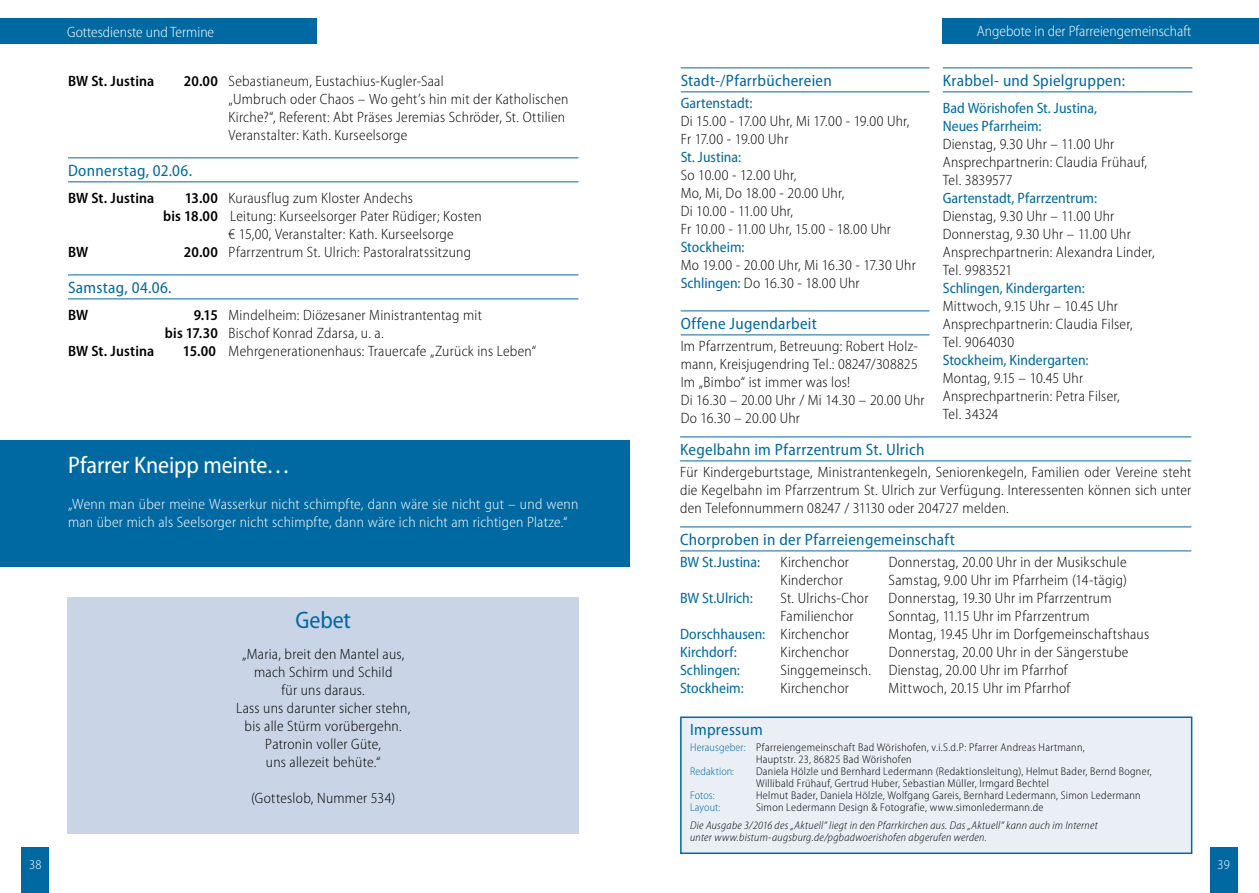
<style>
.page{position:relative;width:1259px;height:893px;background:#fff}
.page>*{position:absolute;margin:0;border:0;box-sizing:border-box;transform-origin:0 0}
.t1{font:semi-condensed 24px "Myriad Pro";letter-spacing:-.01em;color:#fff}
.t2{font:semi-condensed 24px "Myriad Pro";color:#0069a1}
.t3{font:semi-condensed 16.5px "Myriad Pro";letter-spacing:.015em;color:#0069a1}
.t4{font:300 semi-condensed 15px/18px "Myriad Pro";letter-spacing:.015em;color:#000}
.t5{font:semi-condensed 15px/18px "Myriad Pro";color:#0069a1}
.t6{font:300 semi-condensed 15px/18px "Myriad Pro";letter-spacing:.01em;color:#fff}
.t7{font:600 semi-condensed 15px "Myriad Pro";letter-spacing:.01em;color:#000}
.t8{font:300 semi-condensed 13.5px "Myriad Pro";color:#fff}
.t9{font:300 semi-condensed 11.25px/12px "Myriad Pro";letter-spacing:.025em;color:#000}
.t10{font:italic 300 semi-condensed 11.25px/12px "Myriad Pro";letter-spacing:.025em;color:#000}
.t11{font:300 semi-condensed 11.25px "Myriad Pro";letter-spacing:.005em;color:#0069a1}
.s1{font-weight:600}
.s2{font-weight:400;color:#0069a1}
.s3{font-weight:300;color:#000}
.s4{color:#0069a1}
.s5{color:#000}
</style>
<div class="page">
<div style="left:0;top:18px;width:317px;height:26px;background:#0069a1"></div>
<div style="left:942px;top:18px;width:317px;height:26px;background:#0069a1"></div>
<div style="left:21px;top:847px;width:28px;height:46px;background:#0069a1"></div>
<div style="left:1209px;top:847px;width:28px;height:46px;background:#0069a1"></div>
<hr style="left:68px;top:158px;width:510px;height:1px;background:#0069a1">
<hr style="left:68px;top:182px;width:510px;height:1px;background:#0069a1">
<hr style="left:68px;top:275px;width:510px;height:1px;background:#0069a1">
<hr style="left:68px;top:299px;width:510px;height:1px;background:#0069a1">
<hr style="left:680px;top:527px;width:511px;height:1px;background:#0069a1">
<hr style="left:680px;top:551px;width:511px;height:1px;background:#0069a1">
<hr style="left:680px;top:437px;width:511px;height:1px;background:#0069a1">
<hr style="left:680px;top:461px;width:511px;height:1px;background:#0069a1">
<hr style="left:681px;top:68px;width:248px;height:1px;background:#0069a1">
<hr style="left:681px;top:92px;width:248px;height:1px;background:#0069a1">
<hr style="left:681px;top:311px;width:248px;height:1px;background:#0069a1">
<hr style="left:681px;top:335px;width:248px;height:1px;background:#0069a1">
<hr style="left:942px;top:68px;width:250px;height:1px;background:#0069a1">
<hr style="left:942px;top:92px;width:250px;height:1px;background:#0069a1">
<div style="left:681px;top:717px;width:510px;height:136px;background:#eaeef5"></div>
<div style="left:680px;top:716px;width:512px;height:138px;border:2px solid #0069a1"></div>
<div style="left:68px;top:597px;width:511px;height:236px;background:#c9d5e6"></div>
<div style="left:0;top:441px;width:629px;height:126px;background:#0069a1"></div>
<p class="t6" style="left:67px;top:23px;width:148px">Gottesdienste und Termine</p>
<p class="t7" style="left:68px;top:73px;width:88px">BW St. Justina</p>
<p class="t4" style="left:229px;top:72px;width:341px;text-indent:-45px"><span class="s1">20.00</span> Sebastianeum, Eustachius-Kugler-Saal<br>„Umbruch oder Chaos – Wo geht’s hin mit der Katholischen Kirche?“, Referent: Abt Präses Jeremias Schröder, St. Ottilien Veranstalter: Kath. Kurseelsorge</p>
<p class="t3" style="left:68px;top:162px;width:125px">Donnerstag, 02.06.</p>
<p class="t7" style="left:68px;top:190px;width:88px">BW St. Justina</p>
<p class="t4" style="left:185px;top:189px;width:230px"><span class="s1">13.00</span> Kurausflug zum Kloster Andechs</p>
<p class="t4" style="left:163px;top:207px;width:320px"><span class="s1">bis 18.00</span> Leitung: Kurseelsorger Pater Rüdiger; Kosten</p>
<p class="t4" style="left:229px;top:225px;width:227px">€ 15,00, Veranstalter: Kath. Kurseelsorge</p>
<p class="t7" style="left:68px;top:244px;width:22px">BW</p>
<p class="t4" style="left:184px;top:243px;width:289px"><span class="s1">20.00</span> Pfarrzentrum St. Ulrich: Pastoralratssitzung</p>
<p class="t3" style="left:68px;top:279px;width:105px">Samstag, 04.06.</p>
<p class="t7" style="left:68px;top:307px;width:22px">BW</p>
<p class="t4" style="left:165px;top:306px;width:319px;text-indent:29px"><span class="s1">9.15</span> Mindelheim: Diözesaner Ministrantentag mit <span class="s1">bis 17.30</span> Bischof Konrad Zdarsa, u. a.</p>
<p class="t7" style="left:68px;top:343px;width:88px">BW St. Justina</p>
<p class="t4" style="left:183px;top:342px;width:355px"><span class="s1">15.00</span> Mehrgenerationenhaus: Trauercafe „Zurück ins Leben“</p>
<h1 class="t1" style="left:68px;top:452px;width:224px">Pfarrer Kneipp meinte…</h1>
<p class="t6" style="left:68px;top:495px;width:512px">„Wenn man über meine Wasserkur nicht schimpfte, dann wäre sie nicht gut – und wenn man über mich als Seelsorger nicht schimpfte, dann wäre ich nicht am richtigen Platze.“</p>
<h1 class="t2" style="left:295px;top:607px;width:57px">Gebet</h1>
<p class="t4" style="left:236px;top:645px;width:176px;text-align:center">„Maria, breit den Mantel aus, mach Schirm und Schild<br>für uns daraus.<br>Lass uns darunter sicher stehn, bis alle Stürm vorübergehn.<br>Patronin voller Güte,<br>uns allezeit behüte.“</p>
<p class="t4" style="left:251px;top:789px;width:146px">(Gotteslob, Nummer 534)</p>
<p class="t3" style="left:681px;top:72px;width:153px">Stadt-/Pfarrbüchereien</p>
<p class="t5" style="left:681px;top:95px;width:73px">Gartenstadt:</p>
<p class="t4" style="left:681px;top:113px;width:230px">Di 15.00 - 17.00 Uhr, Mi 17.00 - 19.00 Uhr,<br>Fr 17.00 - 19.00 Uhr</p>
<p class="t5" style="left:681px;top:149px;width:62px">St. Justina:</p>
<p class="t4" style="left:681px;top:167px;width:212px">So 10.00 - 12.00 Uhr,<br>Mo, Mi, Do 18.00 - 20.00 Uhr,<br>Di 10.00 - 11.00 Uhr,<br>Fr 10.00 - 11.00 Uhr, 15.00 - 18.00 Uhr</p>
<p class="t5" style="left:681px;top:239px;width:65px">Stockheim:</p>
<p class="t4" style="left:681px;top:257px;width:237px">Mo 19.00 - 20.00 Uhr, Mi 16.30 - 17.30 Uhr<br><span class="s2">Schlingen:</span> Do 16.30 - 18.00 U hr</p>
<p class="t3" style="left:681px;top:315px;width:138px">Offene Jugendarbeit</p>
<p class="t4" style="left:681px;top:338px;width:245px">Im Pfarrzentrum, Betreuung: Robert Holz&shy;mann, Kreisjugendring Tel.: 08247/308825<br>Im „Bimbo“ ist immer was los!<br>Di 16.30 – 20.00 Uhr / Mi 14.30 – 20.00 Uhr Do 16.30 – 20.00 Uhr</p>
<p class="t6" style="left:977px;top:23px;width:216px">Angebote in der Pfarreiengemeinschaft</p>
<p class="t3" style="left:942px;top:72px;width:184px">Krabbel- und Spielgruppen:</p>
<p class="t5" style="left:942px;top:99px;width:156px">Bad Wörishofen St. Justina,<br>Neues Pfarrheim:</p>
<p class="t4" style="left:942px;top:135px;width:206px">Dienstag, 9.30 Uhr – 11.00 Uhr<br>Ansprechpartnerin: Claudia Frühauf,<br>Tel. 3839577</p>
<p class="t5" style="left:942px;top:189px;width:156px">Gartenstadt, Pfarrzentrum:</p>
<p class="t4" style="left:942px;top:207px;width:213px">Dienstag, 9.30 Uhr – 11.00 Uhr<br>Donnerstag, 9.30 Uhr – 11.00 Uhr<br>Ansprechpartnerin: Alexandra Linder,<br>Tel. 9983521</p>
<p class="t5" style="left:942px;top:279px;width:143px">Schlingen, Kindergarten:</p>
<p class="t4" style="left:942px;top:297px;width:191px">Mittwoch, 9.15 Uhr – 10.45 Uhr<br>Ansprechpartnerin: Claudia Filser,<br>Tel. 9064030</p>
<p class="t5" style="left:942px;top:351px;width:147px">Stockheim, Kindergarten:</p>
<p class="t4" style="left:942px;top:369px;width:178px">Montag, 9.15 – 10.45 Uhr<br>Ansprechpartnerin: Petra Filser,<br>Tel. 34324</p>
<p class="t3" style="left:680px;top:441px;width:246px">Kegelbahn im Pfarrzentrum St. Ulrich</p>
<p class="t4" style="left:680px;top:464px;width:513px;text-align:justify">Für Kindergeburtstage, Ministrantenkegeln, Seniorenkegeln, Familien oder Vereine steht die Kegelbahn im Pfarrzentrum St. Ulrich zur Verfügung. Interessenten können sich unter den Telefonnummern 08247 / 31130 oder 204727 melden.</p>
<p class="t3" style="left:680px;top:531px;width:276px">Chorproben in der Pfarreiengemeinschaft</p>
<p class="t5" style="left:680px;top:554px;width:82px">BW St.Justina:</p>
<p class="t4" style="left:780px;top:554px;width:70px">Kirchenchor</p>
<p class="t4" style="left:888px;top:554px;width:239px">Donnerstag, 20.00 Uhr in der Musikschule</p>
<p class="t4" style="left:780px;top:572px;width:83px">Kinderchor S</p>
<p class="t4" style="left:895px;top:572px;width:233px">amstag, 9.00 Uhr im Pfarrheim (14-tägig)</p>
<p class="t5" style="left:680px;top:590px;width:74px">BW St.Ulrich:</p>
<p class="t4" style="left:780px;top:590px;width:89px">St. Ulrichs-Chor</p>
<p class="t4" style="left:888px;top:590px;width:224px">Donnerstag, 19.30 Uhr im Pfarrzentrum</p>
<p class="t4" style="left:780px;top:608px;width:85px">Familienchor S</p>
<p class="t4" style="left:895px;top:608px;width:196px">onntag, 11.15 Uhr im Pfarrzentrum</p>
<p class="t5" style="left:680px;top:626px;width:187px">Dorschhausen: <span class="s3">Kirchenchor M</span></p>
<p class="t4" style="left:899px;top:626px;width:251px">ontag, 19.45 Uhr im Dorfgemeinschaftshaus</p>
<p class="t5" style="left:680px;top:644px;width:58px">Kirchdorf:</p>
<p class="t4" style="left:780px;top:644px;width:70px">Kirchenchor</p>
<p class="t4" style="left:888px;top:644px;width:241px">Donnerstag, 20.00 Uhr in der Sängerstube</p>
<p class="t5" style="left:680px;top:662px;width:86px">Schlingen: <span class="s3">S</span></p>
<p class="t4" style="left:787px;top:662px;width:282px">inggemeinsch. Dienstag, 20.00 Uhr im Pfarrhof</p>
<p class="t5" style="left:680px;top:680px;width:65px">Stockheim:</p>
<p class="t4" style="left:780px;top:680px;width:86px">Kirchenchor M</p>
<p class="t4" style="left:899px;top:680px;width:172px">ittwoch, 20.15 Uhr im Pfarrhof</p>
<p class="t3" style="left:690px;top:720px;width:74px">Impressum</p>
<p class="t9" style="left:756px;top:741px;width:330px;text-indent:-66px"><span class="s4">Herausgeber:</span> Pfarreiengemeinschaft Bad Wörishofen, v.i.S.d.P: Pfarrer Andreas Hartmann,<br>Hauptstr. 23, 86825 Bad Wörishofen</p>
<p class="t11" style="left:690px;top:765px;width:46px">Redaktion:</p>
<p class="t9" style="left:756px;top:765px;width:397px">Daniela Hölzle und Bernhard Ledermann (Redaktionsleitung), Helmut Bader, Bernd Bogner,<br>Willibald Frühauf, Gertrud Huber, Sebastian Müller, Irmgard Bechtel</p>
<p class="t11" style="left:690px;top:789px;width:26px">Fotos:</p>
<p class="t9" style="left:756px;top:789px;width:386px">Helmut Bader, Daniela Hölzle, Wolfgang Gareis, Bernhard Ledermann, Simon Ledermann</p>
<p class="t11" style="left:690px;top:801px;width:53px">Layout: <span class="s5">S</span></p>
<p class="t9" style="left:761px;top:801px;width:284px">imon Ledermann Design &amp; Fotografie, www.simonledermann.de</p>
<p class="t10" style="left:690px;top:819px;width:409px">Die Ausgabe 3/2016 des „Aktuell“ liegt in den Pfarrkirchen aus. Das „Aktuell“ kann auch im Internet unter www.bistum-augsburg.de/pgbadwoerishofen abgerufen werden.</p>
<p class="t8" style="left:29px;top:857px;width:14px">38</p>
<p class="t8" style="left:1217px;top:857px;width:14px">39</p>
</div>
